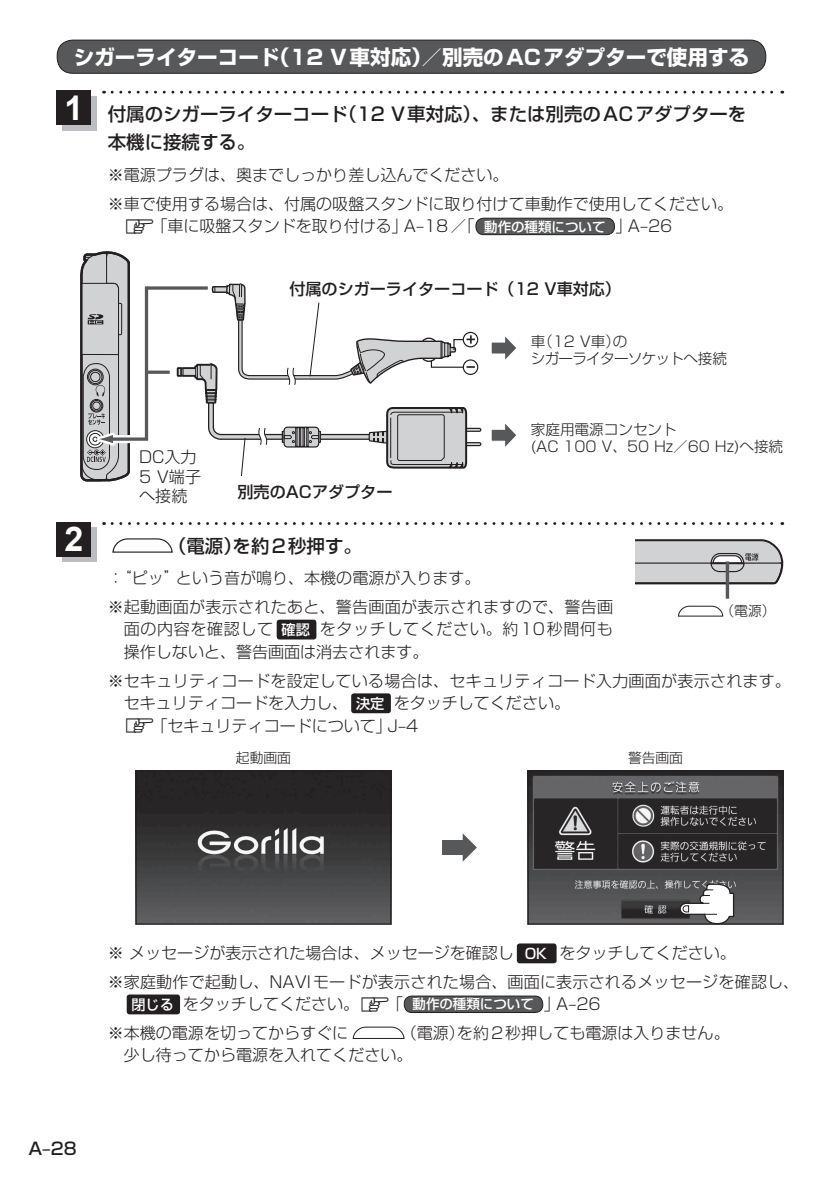
<style>
.page{position:relative;width:840px;height:1191px;background:#fff}
.page>*{position:absolute;margin:0;border:0;box-sizing:border-box;transform-origin:0 0}
.t1{font:20.6px "Shin Go Pro Bold 90 msp RKSJ H";color:#fff}
.t2{font:18.4px/28.4px "Shin Go Pro Medium 90 msp RKSJ H";color:#231f20}
.t3{font:17px "Shin Go Pro Medium 90 msp RKSJ H";color:#231f20}
.t4{font:16px/28.4px "Shin Go Pro Light 90 msp RKSJ H";color:#231f20}
.t5{font:16px/28.4px "Shin Go Pro Light 90 msp RKSJ H";letter-spacing:.02em;color:#231f20}
.t6{font:16px/22.6px "Shin Go Pro Light 90 msp RKSJ H";letter-spacing:.04em;color:#231f20}
.t7{font:16px "Shin Go Pro Medium 90 msp RKSJ H";color:#231f20}
.t8{font:14.6px/17.4px "Shin Go Pro Light 90 msp RKSJ H";color:#231f20}
.t9{font:14.6px/17.4px "Shin Go Pro Light 90 msp RKSJ H";letter-spacing:-.05em;color:#231f20}
.t10{font:13.8px "Shin Go Pro Light 90 msp RKSJ H";color:#231f20}
.s1{font-family:"MC1";font-size:14.2px}
.s2{font-family:"Shin Go Pro Medium 90 msp RKSJ H";font-size:13.4px;color:#fff}
.s3{font-family:"Shin Go Pro Medium 90 msp RKSJ H";font-size:14.2px;color:#fff}
</style>
<div class="page">
<div style="left:57px;top:40px;width:708px;height:33px;background:#57585a;border-radius:16px"></div>
<div style="left:57px;top:40px;width:708px;height:34px;border:1px solid #231f20;border-radius:16px"></div>
<div style="left:475px;top:218px;width:139px;height:17px;background:#57585a;border-radius:8px"></div>
<div style="left:475px;top:218px;width:139px;height:17px;border:1px solid #231f20;border-radius:8px"></div>
<svg style="left:112px;top:91px;width:670px;height:3px"></svg>
<div style="left:62px;top:96px;width:34px;height:34px;background:#bcbdc0"></div>
<div style="left:57px;top:91px;width:34px;height:34px;background:#231f20"></div>
<div style="left:462px;top:359px;width:16px;height:16px;border:1px solid #231f20;border-radius:50%"></div>
<div style="left:462px;top:332px;width:16px;height:15px;border:1px solid #231f20;border-radius:50%"></div>
<div style="left:460px;top:428px;width:21px;height:4px;border:1px solid #231f20"></div>
<div style="left:460px;top:442px;width:21px;height:4px;border:1px solid #231f20"></div>
<svg style="left:176px;top:283px;width:298px;height:194px"></svg>
<svg style="left:491px;top:336px;width:25px;height:24px"></svg>
<svg style="left:491px;top:424px;width:25px;height:23px"></svg>
<svg style="left:80px;top:251px;width:69px;height:231px"></svg>
<svg style="left:147px;top:286px;width:61px;height:4px"></svg>
<svg style="left:147px;top:370px;width:23px;height:4px"></svg>
<svg style="left:112px;top:538px;width:61px;height:15px"></svg>
<div style="left:276px;top:619px;width:40px;height:20px;background:#231f20;border-radius:3px"></div>
<div style="left:351px;top:693px;width:39px;height:20px;background:#231f20;border-radius:3px"></div>
<svg style="left:112px;top:522px;width:670px;height:3px"></svg>
<div style="left:62px;top:528px;width:34px;height:34px;background:#bcbdc0"></div>
<div style="left:57px;top:522px;width:34px;height:34px;background:#231f20"></div>
<svg style="left:635px;top:539px;width:147px;height:45px;background:#b8b9ba"></svg>
<hr style="left:725px;top:561px;width:3px;height:37px;background:#57585a">
<svg style="left:677px;top:605px;width:46px;height:12px"></svg>
<img style="left:529px;top:772px;width:251px;height:150px">
<div style="left:527px;top:770px;width:255px;height:154px;border:1px solid #231f20"></div>
<img style="left:138px;top:772px;width:251px;height:150px">
<div style="left:136px;top:770px;width:255px;height:154px;border:1px solid #231f20"></div>
<div style="left:442px;top:840px;width:23px;height:14px;background:#57585a"></div>
<svg style="left:462px;top:833px;width:14px;height:28px"></svg>
<svg style="left:678px;top:883px;width:60px;height:42px"></svg>
<div style="left:516px;top:943px;width:40px;height:20px;background:#231f20;border-radius:3px"></div>
<div style="left:127px;top:994px;width:53px;height:20px;background:#231f20;border-radius:3px"></div>
<div style="left:404px;top:996px;width:138px;height:16px;background:#57585a;border-radius:8px"></div>
<div style="left:404px;top:995px;width:138px;height:17px;border:1px solid #231f20;border-radius:8px"></div>
<svg style="left:352px;top:1026px;width:53px;height:13px"></svg>
<p class="t1" style="left:74px;top:49px;width:676px">シガーライターコード（12 V車対応）／別売のACアダプターで使用する</p>
<p class="t2" style="left:108px;top:102px;width:639px">付属のシガーライターコード（12 V車対応）、または別売のACアダプターを本機に接続する。</p>
<p class="t4" style="left:108px;top:163px;width:626px">※電源プラグは、奥までしっかり差し込んでください。<br>※ 車で使用する場合は、付属の吸盤スタンドに取り付けて車動作で使用してください。</p>
<p class="t4" style="left:124px;top:214px;width:549px"><span class="s1">Z</span>「車に吸盤スタンドを取り付ける」A‒18／「 <span class="s2">動作の種類について</span> 」A‒26</p>
<p class="t7" style="left:289px;top:282px;width:333px">付属のシガーライターコード（12 V車対応）</p>
<p class="t9" style="left:530px;top:335px;width:198px">車（12 V車）の<br>シガーライターソケットへ接続</p>
<p class="t8" style="left:530px;top:422px;width:254px">家庭用電源コンセント<br>(AC 100 V、50 Hz／60 Hz)へ接続</p>
<p class="t4" style="left:139px;top:450px;width:63px;line-height:19.2px">DC入力<br>5 V端子へ接続</p>
<p class="t7" style="left:237px;top:485px;width:156px">別売のACアダプター</p>
<p class="t2" style="left:168px;top:534px;width:195px">（電源）を約2秒押す。</p>
<p class="t5" style="left:108px;top:566px;width:506px">：“ピッ”という音が鳴り、本機の電源が入ります。<br>※ 起動画面が表示されたあと、警告画面が表示されますので、警告画</p>
<p class="t6" style="left:124px;top:620px;width:490px">面の内容を確認して<span class="s3">確認</span> をタッチしてください。約10秒間何も操作しないと、警告画面は消去されます。</p>
<p class="t4" style="left:124px;top:671px;width:668px;line-height:22.6px;text-indent:-16px">※ セキュリティコードを設定している場合は、セキュリティコード入力画面が表示されます。セキュリティコードを入力し、<span class="s3">決定</span> をタッチしてください。<br><span class="s1">Z</span>「セキュリティコードについて」J‒4</p>
<p class="t10" style="left:720px;top:606px;width:56px">（電源）</p>
<p class="t10" style="left:236px;top:752px;width:56px">起動画面</p>
<p class="t10" style="left:627px;top:752px;width:56px">警告画面</p>
<p class="t3" style="left:28px;top:1142px;width:50px">A‒28</p>
<p class="t4" style="left:108px;top:941px;width:692px">※ メッセージが表示された場合は、メッセージを確認し <span class="s3">OK</span> をタッチしてください。<br>※ 家庭動作で起動し、NAVIモードが表示された場合、画面に表示されるメッセージを確認し、</p>
<p class="t4" style="left:108px;top:992px;width:494px;text-indent:24px"><span class="s3">閉じる</span> をタッチしてください。<span class="s1">Z</span>「 <span class="s2">動作の種類について</span> 」A‒26 ※ 本機の電源を切ってからすぐに</p>
<p class="t4" style="left:124px;top:1023px;width:607px;line-height:22.6px;text-indent:277px">（電源）を約2秒押しても電源は入りません。少し待ってから電源を入れてください。</p>
</div>
